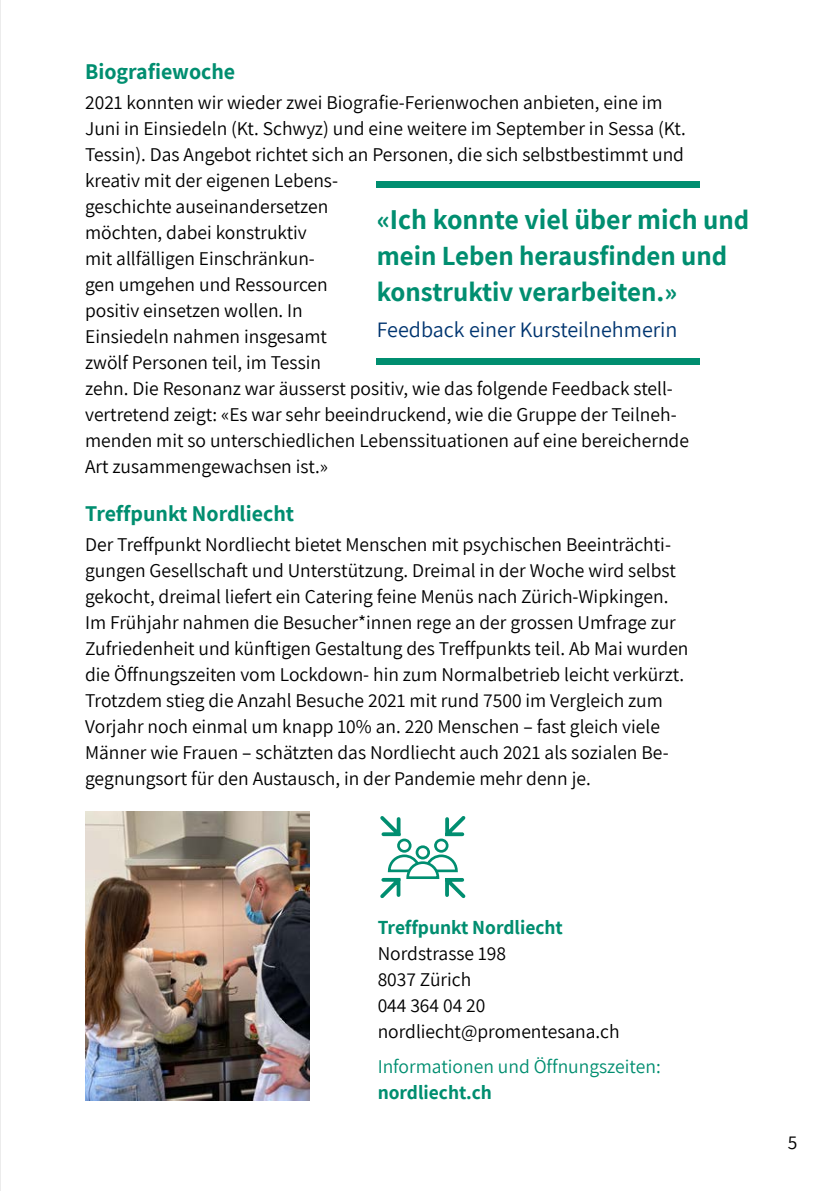
<style>
.page{position:relative;width:840px;height:1191px;background:#fff}
.page>*{position:absolute;margin:0;border:0;box-sizing:border-box;transform-origin:0 0}
.t1{font:700 28px "Assistant";color:#008e70}
.t2{font:700 27px/36px "Assistant";color:#008e70}
.t3{font:700 22px "Assistant";color:#008e70}
.t4{font:22px "Assistant";color:#003570}
.t5{font:19.6px/26px "Assistant";color:#000}
.t6{font:700 19.6px "Assistant";color:#008e70}
.t7{font:19.6px "Assistant";color:#008e70}
.s1{font-size:27px}
</style>
<div class="page">
<svg style="left:380px;top:816px;width:85px;height:83px"></svg>
<div style="left:376px;top:181px;width:323px;height:6px;background:#008e70"></div>
<div style="left:376px;top:359px;width:323px;height:6px;background:#008e70"></div>
<img style="left:86px;top:811px;width:223px;height:289px">
<hr style="left:0;top:0;width:1px;height:1191px;background:#dadada">
<p class="t3" style="left:85px;top:56px;width:151px">Biografiewoche</p>
<p class="t5" style="left:85px;top:88px;width:605px">2021 konnten wir wieder zwei Biografie-Ferienwochen anbieten, eine im Juni in Einsiedeln (Kt. Schwyz) und eine weitere im September in Sessa (Kt.<br>Tessin). Das Angebot richtet sich an Personen, die sich selbstbestimmt und kreativ mit der eigenen Lebens-<br>geschichte auseinandersetzen<br>möchten, dabei konstruktiv<br>mit allfälligen Einschränkun-<br>gen umgehen und Ressourcen<br>positiv einsetzen wollen. In<br>Einsiedeln nahmen insgesamt<br>zwölf Personen teil, im Tessin<br>zehn. Die Resonanz war äusserst positiv, wie das folgende Feedback stell&shy;vertretend zeigt: «Es war sehr beeindruckend, wie die Gruppe der Teilneh&shy;menden mit so unterschiedlichen Lebenssituationen auf eine bereichernde Art zusammengewachsen ist.»</p>
<p class="t3" style="left:85px;top:498px;width:210px">Treffpunkt Nordliecht</p>
<p class="t5" style="left:85px;top:530px;width:604px">Der Treffpunkt Nordliecht bietet Menschen mit psychischen Beeinträchti&shy;gungen Gesellschaft und Unterstützung. Dreimal in der Woche wird selbst gekocht, dreimal liefert ein Catering feine Menüs nach Zürich-Wipkingen.<br>Im Frühjahr nahmen die Besucher*innen rege an der grossen Umfrage zur Zufriedenheit und künftigen Gestaltung des Treffpunkts teil. Ab Mai wurden die Öffnungszeiten vom Lockdown- hin zum Normalbetrieb leicht verkürzt.<br>Trotzdem stieg die Anzahl Besuche 2021 mit rund 7500 im Vergleich zum Vorjahr noch einmal um knapp 10% an. 220 Menschen – fast gleich viele Männer wie Frauen – schätzten das Nordliecht auch 2021 als sozialen Be&shy;gegnungsort für den Austausch, in der Pandemie mehr denn je.</p>
<h1 class="t1" style="left:376px;top:200px;width:374px">«Ich konnte viel über mich <span class="s1">und</span></h1>
<h2 class="t2" style="left:376px;top:237px;width:352px">mein Leben herausfinden und konstruktiv verarbeiten.»</h2>
<p class="t4" style="left:376px;top:314px;width:302px">Feedback einer Kursteilnehmerin</p>
<p class="t6" style="left:377px;top:914px;width:187px">Treffpunkt Nordliecht</p>
<p class="t5" style="left:377px;top:940px;width:243px">Nordstrasse 198<br>8037 Zürich<br>044 364 04 20 nordliecht@promentesana.ch</p>
<p class="t7" style="left:377px;top:1052px;width:284px">Informationen und Öffnungszeiten:</p>
<p class="t6" style="left:377px;top:1078px;width:116px">nordliecht.ch</p>
<p class="t5" style="left:787px;top:1128px;width:11px">5</p>
</div>
